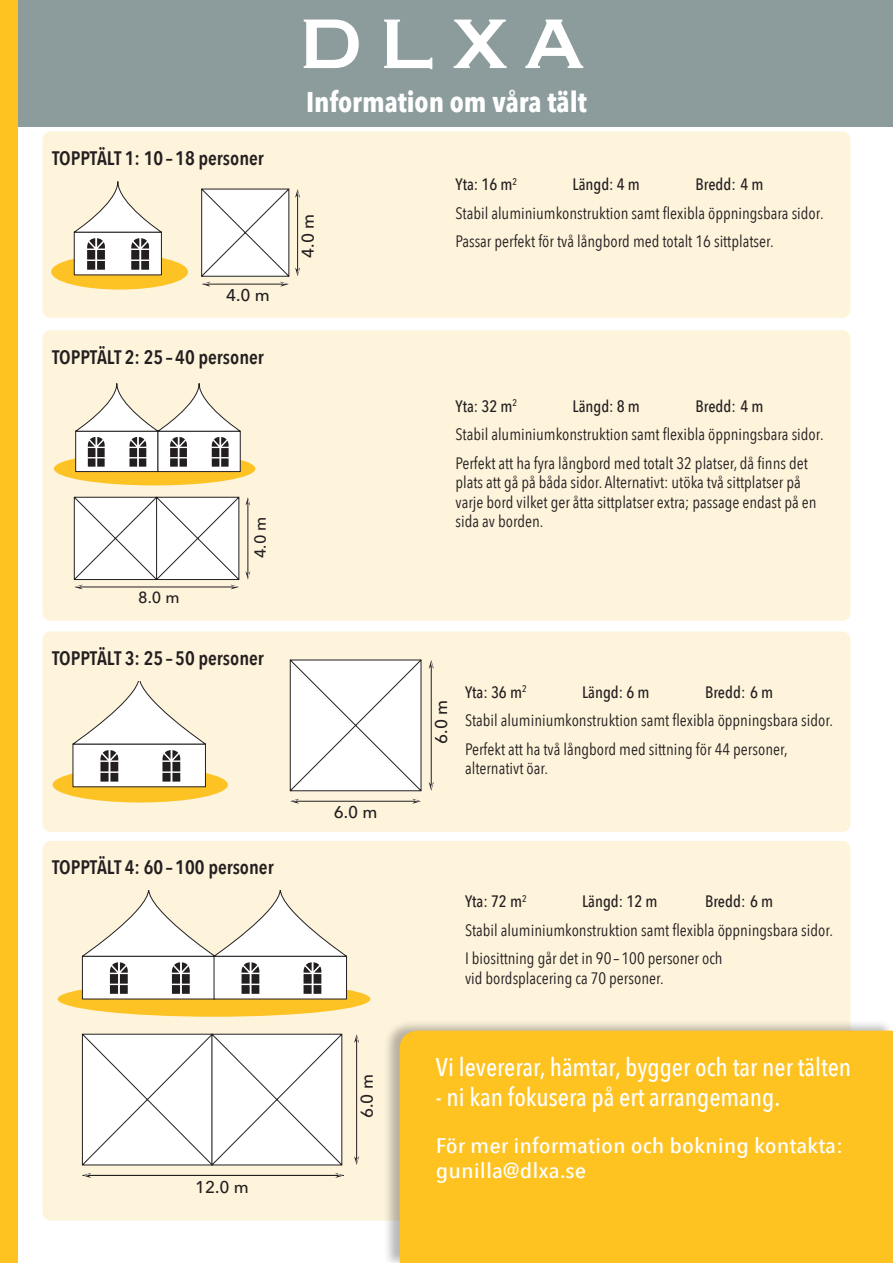
<style>
.page{position:relative;width:893px;height:1263px;background:#fff}
.page>*{position:absolute;margin:0;border:0;box-sizing:border-box;transform-origin:0 0}
.t1{font:700 28.5px "Avenir Next Condensed";color:#fff}
.t2{font:500 25.5px "Avenir Next Condensed";color:#fff}
.t3{font:500 21px/25.2px "Avenir Next Condensed";color:#fff;scale:1.25 1}
.t4{font:600 19.5px "Avenir Next Condensed";color:#231f20}
.t5{font:500 16.95px "Avenir Next";color:#231f20}
.t6{font:16.5px/28.5px "Avenir Next Condensed";color:#231f20}
.t7{font:500 16.5px "Avenir Next Condensed";color:#231f20}
.t8{font:500 15.9px "Avenir Next";color:#231f20}
</style>
<div class="page">
<div style="left:0;top:0;width:893px;height:126px;background:#8c9b9c"></div>
<div style="left:0;top:0;width:17px;height:1263px;background:#fec221"></div>
<svg style="left:304px;top:20px;width:55px;height:48px"></svg>
<svg style="left:384px;top:20px;width:48px;height:49px"></svg>
<svg style="left:454px;top:20px;width:53px;height:48px"></svg>
<svg style="left:525px;top:20px;width:58px;height:48px"></svg>
<div style="left:43px;top:131px;width:807px;height:187px;background:#fef4dc;border-radius:9px"></div>
<div style="left:43px;top:631px;width:807px;height:201px;background:#fef4dc;border-radius:9px"></div>
<div style="left:43px;top:841px;width:807px;height:379px;background:#fef4dc;border-radius:9px"></div>
<div style="left:43px;top:330px;width:807px;height:291px;background:#fef4dc;border-radius:9px"></div>
<div style="left:51px;top:254px;width:137px;height:36px;background:#fdc325;border-radius:50%"></div>
<div style="left:74px;top:232px;width:88px;height:43px;background:#fff"></div>
<svg style="left:73px;top:181px;width:89px;height:91px"></svg>
<div style="left:53px;top:767px;width:175px;height:35px;background:#fdc325;border-radius:50%"></div>
<div style="left:73px;top:744px;width:133px;height:43px;background:#fff"></div>
<svg style="left:72px;top:681px;width:134px;height:102px"></svg>
<div style="left:58px;top:981px;width:312px;height:36px;background:#fdc325;border-radius:50%"></div>
<hr style="left:356px;top:1039px;width:1px;height:121px;background:#231f20">
<svg style="left:354px;top:1034px;width:5px;height:9px"></svg>
<svg style="left:354px;top:1156px;width:5px;height:9px"></svg>
<hr style="left:87px;top:1175px;width:252px;height:1px;background:#231f20">
<svg style="left:335px;top:1173px;width:9px;height:5px"></svg>
<svg style="left:82px;top:1173px;width:9px;height:5px"></svg>
<div style="left:82px;top:956px;width:133px;height:43px;background:#fff"></div>
<svg style="left:81px;top:1033px;width:262px;height:133px;background:#f4f4f4"></svg>
<div style="left:214px;top:956px;width:133px;height:43px;background:#fff"></div>
<svg style="left:82px;top:890px;width:265px;height:106px"></svg>
<hr style="left:431px;top:665px;width:1px;height:121px;background:#231f20">
<svg style="left:429px;top:660px;width:5px;height:9px"></svg>
<svg style="left:429px;top:782px;width:5px;height:9px"></svg>
<hr style="left:295px;top:801px;width:121px;height:1px;background:#231f20">
<svg style="left:412px;top:799px;width:9px;height:5px"></svg>
<svg style="left:290px;top:799px;width:9px;height:5px"></svg>
<svg style="left:289px;top:659px;width:133px;height:133px;background:#efefee"></svg>
<div style="left:54px;top:452px;width:201px;height:33px;background:#fdc325;border-radius:50%"></div>
<div style="left:75px;top:431px;width:83px;height:41px;background:#fff;border:1px solid #231f20"></div>
<svg style="left:73px;top:496px;width:177px;height:93px;background:#ebeae6"></svg>
<div style="left:158px;top:431px;width:83px;height:41px;background:#fff;border:1px solid #231f20"></div>
<svg style="left:75px;top:383px;width:166px;height:85px"></svg>
<svg style="left:201px;top:188px;width:99px;height:99px"></svg>
<div style="left:383px;top:1020px;width:510px;height:243px;background:#231f20;opacity:.31"></div>
<div style="left:400px;top:1031px;width:493px;height:232px;background:#fec221"></div>
<p class="t4" style="left:52px;top:141px;width:213px">TOPPTÄLT 1: 10 -– 18 personer</p>
<p class="t5" style="left:226px;top:281px;width:45px">4.0 m</p>
<p class="t5" style="left:166px;top:369px;width:45px;rotate:-90deg">4.0 m</p>
<p class="t4" style="left:52px;top:340px;width:213px">TOPPTÄLT 2: 25 -– 40 personer</p>
<p class="t8" style="left:138px;top:584px;width:43px">8.0 m</p>
<p class="t8" style="left:247px;top:558px;width:43px;rotate:-90deg">4.0 m</p>
<p class="t4" style="left:52px;top:641px;width:213px">TOPPTÄLT 3: 25 -– 50 personer</p>
<p class="t5" style="left:212px;top:645px;width:55px">12.0 m</p>
<p class="t8" style="left:256px;top:881px;width:43px;rotate:-90deg">6.0 m</p>
<p class="t4" style="left:52px;top:851px;width:223px">TOPPTÄLT 4: 60 -– 100 personer</p>
<h1 class="t1" style="left:306px;top:85px;width:282px">Information om våra tält</h1>
<p class="t5" style="left:293px;top:258px;width:45px;rotate:-90deg">4.0 m</p>
<p class="t7" style="left:455px;top:174px;width:63px">Yta: 16 m<sup>2</sup></p>
<p class="t7" style="left:572px;top:174px;width:69px">Längd: 4 m</p>
<p class="t7" style="left:695px;top:174px;width:70px">Bredd: 4 m</p>
<p class="t6" style="left:455px;top:198px;width:370px">Stabil aluminiumkonstruktion samt flexibla öppningsbara sidor.<br>Passar perfekt för två långbord med totalt 16 sittplatser.</p>
<p class="t5" style="left:608px;top:255px;width:45px;rotate:-90deg">4.0 m</p>
<p class="t7" style="left:455px;top:396px;width:63px">Yta: 32 m<sup>2</sup></p>
<p class="t7" style="left:572px;top:396px;width:69px">Längd: 8 m</p>
<p class="t7" style="left:695px;top:396px;width:70px">Bredd: 4 m</p>
<p class="t6" style="left:455px;top:419px;width:370px">Stabil aluminiumkonstruktion samt flexibla öppningsbara sidor.<br>Perfekt att ha fyra långbord med totalt 32 platser, då finns det</p>
<p class="t6" style="left:455px;top:472px;width:362px;line-height:19.5px">plats att gå på båda sidor. Alternativt: utöka två sittplatser på varje bord vilket ger åtta sittplatser extra; passage endast på en sida av borden.</p>
<p class="t5" style="left:334px;top:798px;width:45px">6.0 m</p>
<p class="t5" style="left:427px;top:744px;width:45px;rotate:-90deg">6.0 m</p>
<p class="t7" style="left:465px;top:682px;width:63px">Yta: 36 m<sup>2</sup></p>
<p class="t7" style="left:582px;top:682px;width:69px">Längd: 6 m</p>
<p class="t7" style="left:705px;top:682px;width:70px">Bredd: 6 m</p>
<p class="t6" style="left:465px;top:705px;width:370px">Stabil aluminiumkonstruktion samt flexibla öppningsbara sidor.<br>Perfekt att ha två långbord med sittning för 44 personer,</p>
<p class="t6" style="left:465px;top:753px;width:85px">alternativt öar.</p>
<p class="t7" style="left:465px;top:891px;width:63px">Yta: 72 m<sup>2</sup></p>
<p class="t7" style="left:582px;top:891px;width:77px">Längd: 12 m</p>
<p class="t7" style="left:705px;top:891px;width:70px">Bredd: 6 m</p>
<p class="t6" style="left:465px;top:915px;width:370px">Stabil aluminiumkonstruktion samt flexibla öppningsbara sidor.<br>I biosittning går det in 90 – 100 personer och</p>
<p class="t6" style="left:465px;top:963px;width:200px">vid bordsplacering ca 70 personer.</p>
<p class="t5" style="left:195px;top:1172px;width:55px">12.0 m</p>
<p class="t5" style="left:352px;top:1118px;width:45px;rotate:-90deg">6.0 m</p>
<h2 class="t2" style="left:436px;top:1051px;width:417px">Vi levererar, hämtar, bygger och tar ner tälten</h2>
<h2 class="t2" style="left:436px;top:1082px;width:346px">- ni kan fokusera på ert arrangemang.</h2>
<p class="t3" style="left:436px;top:1133px;width:327px">För mer information och bokning kontakta: gunilla@dlxa.se</p>
</div>
